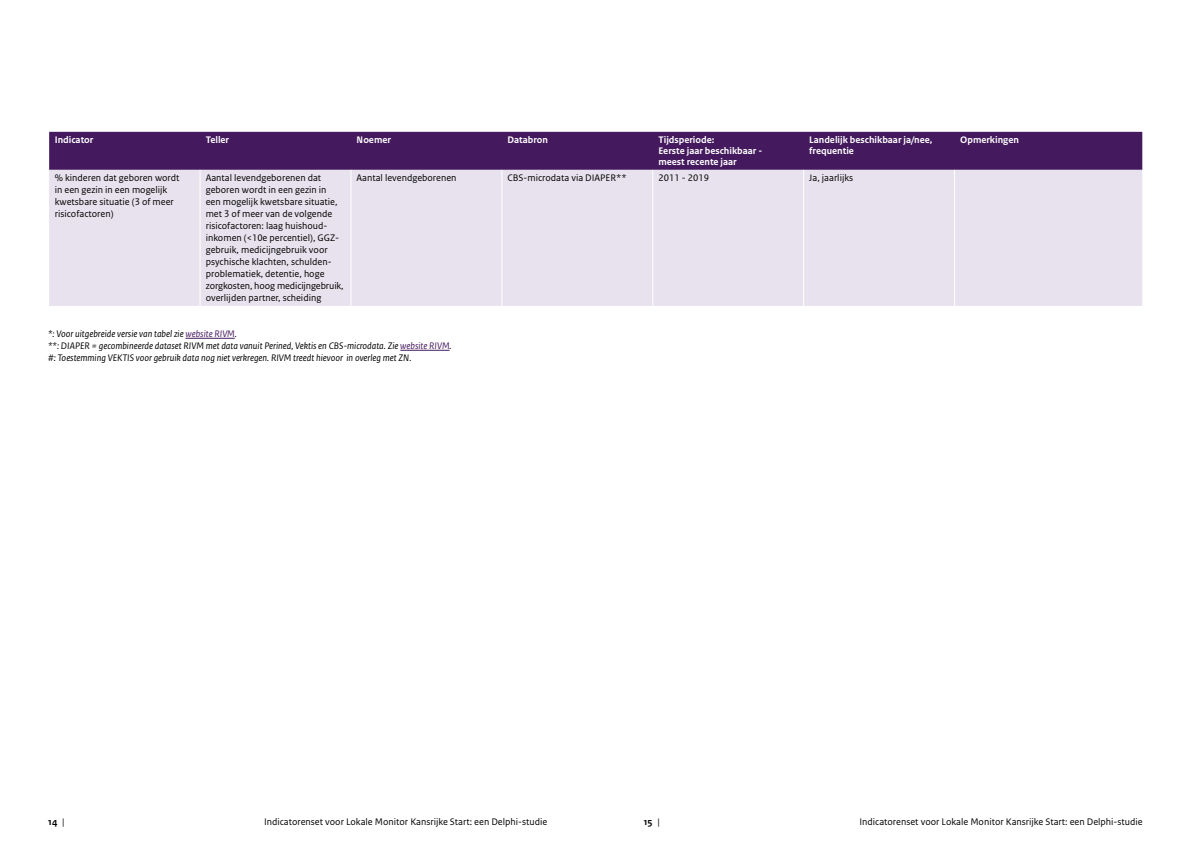
<style>
.page{position:relative;width:1191px;height:842px;background:#fff}
.page>*{position:absolute;margin:0;border:0;box-sizing:border-box;transform-origin:0 0}
.Tabel_broodtekst_10{font:10px/12px "Rijksoverheid Sans Text";color:#000}
._10_RIVM_Broodtekst{font:italic 10px/12px "Rijksoverheid Sans Text";color:#000}
.Tabel_kop_10pt{font:700 10px/11px "Rijksoverheid Sans Text";color:#fff}
.t1{font:700 10px "Rijksoverheid Sans Text";color:#000}
.s1{color:#44195e}
.s2{font-weight:400}
</style>
<div class="page">
<div style="left:49px;top:132px;width:1093px;height:38px;background:#44195e"></div>
<div style="left:49px;top:170px;width:1093px;height:136px;background:#e7e2ed"></div>
<hr style="left:200px;top:170px;width:1px;height:136px;background:#fff">
<hr style="left:351px;top:170px;width:1px;height:136px;background:#fff">
<hr style="left:501px;top:170px;width:1px;height:136px;background:#fff">
<hr style="left:652px;top:170px;width:1px;height:136px;background:#fff">
<hr style="left:803px;top:170px;width:1px;height:136px;background:#fff">
<hr style="left:954px;top:170px;width:1px;height:136px;background:#fff">
<hr style="left:185px;top:338px;width:50px;height:1px;background:#44195e">
<hr style="left:400px;top:350px;width:49px;height:1px;background:#44195e">
<p class="Tabel_kop_10pt" style="left:55px;top:134px;width:40px">Indicator</p>
<p class="Tabel_kop_10pt" style="left:206px;top:134px;width:25px">Teller</p>
<p class="Tabel_kop_10pt" style="left:356px;top:134px;width:36px">Noemer</p>
<p class="Tabel_kop_10pt" style="left:507px;top:134px;width:42px">Databron</p>
<p class="Tabel_kop_10pt" style="left:658px;top:134px;width:58px">Tijdsperiode:</p>
<p class="Tabel_kop_10pt" style="left:658px;top:145px;width:105px">Eerste jaar beschikbaar -</p>
<p class="Tabel_kop_10pt" style="left:658px;top:156px;width:80px">meest recente jaar</p>
<p class="Tabel_kop_10pt" style="left:809px;top:134px;width:125px">Landelijk beschikbaar ja/nee, frequentie</p>
<p class="Tabel_kop_10pt" style="left:960px;top:134px;width:60px">Opmerkingen</p>
<p class="Tabel_broodtekst_10" style="left:55px;top:172px;width:126px">% kinderen dat geboren wordt</p>
<p class="Tabel_broodtekst_10" style="left:55px;top:184px;width:121px">in een gezin in een mogelijk kwetsbare situatie (3 of meer risicofactoren)</p>
<p class="Tabel_broodtekst_10" style="left:206px;top:172px;width:122px">Aantal levendgeborenen dat geboren wordt in een gezin in</p>
<p class="Tabel_broodtekst_10" style="left:206px;top:196px;width:135px">een mogelijk kwetsbare situatie, met 3 of meer van de volgende risicofactoren: laag huishoud&shy;inkomen (&lt;10e percentiel), GGZ-</p>
<p class="Tabel_broodtekst_10" style="left:206px;top:244px;width:139px">gebruik, medicijngebruik voor psychische klachten, schulden&shy;problematiek, detentie, hoge zorgkosten, hoog medicijngebruik, overlijden partner, scheiding</p>
<p class="Tabel_broodtekst_10" style="left:356px;top:172px;width:101px">Aantal levendgeborenen</p>
<p class="Tabel_broodtekst_10" style="left:507px;top:172px;width:121px">CBS-microdata via DIAPER**</p>
<p class="Tabel_broodtekst_10" style="left:658px;top:172px;width:52px">2011 - 2019</p>
<p class="Tabel_broodtekst_10" style="left:809px;top:172px;width:45px">Ja, jaarlijks</p>
<p class="_10_RIVM_Broodtekst" style="left:48px;top:328px;width:190px">*: Voor uitgebreide versie van tabel zie <span class="s1">website RIVM</span>.</p>
<p class="_10_RIVM_Broodtekst" style="left:48px;top:340px;width:405px">**: DIAPER = gecombineerde dataset RIVM met data vanuit Perined, Vektis en CBS-microdata. Zie <span class="s1">website RIVM</span>. #: Toestemming VEKTIS voor gebruik data nog niet verkregen. RIVM treedt hievoor in overleg met ZN.</p>
<p class="t1" style="left:48px;top:816px;width:18px">14 <span class="s2">|</span></p>
<p class="Tabel_broodtekst_10" style="left:264px;top:815px;width:285px">Indicatorenset voor Lokale Monitor Kansrijke Start: een Delphi-studie</p>
<p class="t1" style="left:643px;top:816px;width:18px">15 <span class="s2">|</span></p>
<p class="Tabel_broodtekst_10" style="left:859px;top:815px;width:285px">Indicatorenset voor Lokale Monitor Kansrijke Start: een Delphi-studie</p>
</div>
